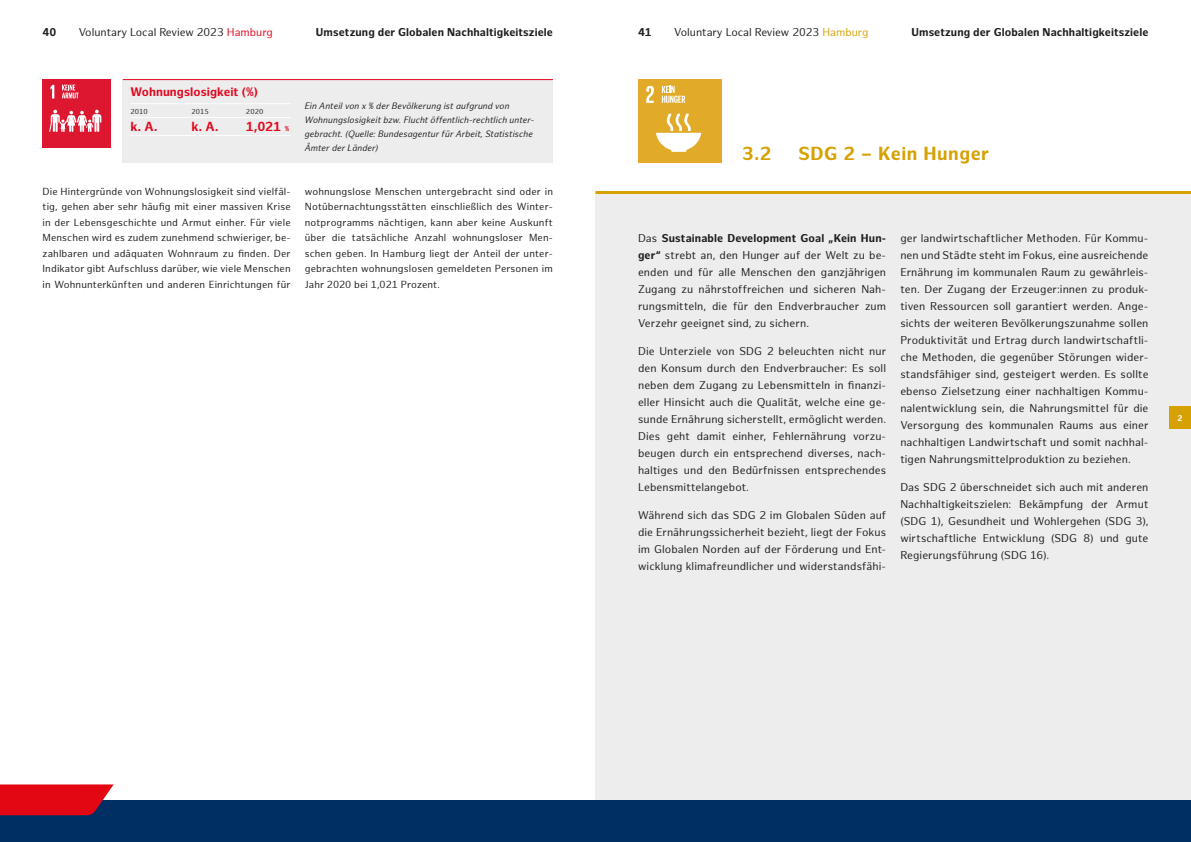
<style>
.page{position:relative;width:1191px;height:842px;background:#fff}
.page>*{position:absolute;margin:0;border:0;box-sizing:border-box;transform-origin:0 0}
.EG_Überschrift_02{font:700 18.4px "Hamburg Sans";letter-spacing:.03em;color:#d6a102}
.EG_DIagramm_Wert{font:700 12.8px "Hamburg Sans";color:#e2071f}
.EG_Indikatoren_Übers{font:700 12px "Hamburg Sans";letter-spacing:.005em;color:#e2071f}
.EG_SDG_Aufmacher_Fli{font:11px/17px "Hamburg Sans";letter-spacing:.005em;color:#1d1d1b;text-align:justify}
.EG_Kolumnentitel{font:700 11px "Hamburg Sans";letter-spacing:.01em;color:#1d1d1b}
.EG_Fließtext{font:10px/15.5px "Hamburg Sans";letter-spacing:.015em;color:#1d1d1b;text-align:justify}
.EG_Indikatoren_Einle{font:italic 9px/14px "Hamburg Sans";letter-spacing:.015em;color:#1d1d1b}
.t1{font:700 8px "Hamburg Sans";color:#fff}
.EG_Diagramm_Einheit{font:7px "Hamburg Sans";letter-spacing:.02em;color:#1d1d1b}
.s1{color:#e2071f}
.s2{color:#d6a102}
.s3{font-size:7px}
.s4{font-weight:700}
</style>
<div class="page">
<div style="left:595px;top:192px;width:596px;height:616px;background:#ededed"></div>
<div style="left:123px;top:79px;width:430px;height:84px;background:#ededed"></div>
<div style="left:43px;top:79px;width:68px;height:68px;background:#de1730"></div>
<svg style="left:50px;top:85px;width:4px;height:14px"></svg>
<svg style="left:49px;top:110px;width:52px;height:22px"></svg>
<svg style="left:62px;top:85px;width:17px;height:13px"></svg>
<hr style="left:123px;top:79px;width:430px;height:1px;background:#e2071f">
<div style="left:638px;top:79px;width:83px;height:84px;background:#e1aa29"></div>
<svg style="left:646px;top:86px;width:8px;height:17px"></svg>
<svg style="left:656px;top:113px;width:45px;height:39px"></svg>
<svg style="left:662px;top:86px;width:23px;height:17px"></svg>
<hr style="left:595px;top:191px;width:596px;height:3px;background:#d6a102">
<hr style="left:130px;top:135px;width:61px;height:1px;background:#fff">
<hr style="left:191px;top:135px;width:55px;height:1px;background:#fff">
<hr style="left:246px;top:135px;width:45px;height:1px;background:#fff">
<hr style="left:130px;top:103px;width:61px;height:1px;background:#fff">
<hr style="left:191px;top:103px;width:55px;height:1px;background:#fff">
<hr style="left:246px;top:103px;width:45px;height:1px;background:#fff">
<hr style="left:130px;top:117px;width:61px;height:1px;background:#fff">
<hr style="left:191px;top:117px;width:55px;height:1px;background:#fff">
<hr style="left:246px;top:117px;width:45px;height:1px;background:#fff">
<div style="left:0;top:800px;width:1191px;height:42px;background:#003063"></div>
<div style="left:1169px;top:406px;width:22px;height:23px;background:#d6a102"></div>
<svg style="left:0;top:784px;width:114px;height:31px;background:#d41322"></svg>
<p class="EG_Kolumnentitel" style="left:43px;top:26px;width:15px">40</p>
<p class="EG_SDG_Aufmacher_Fli" style="left:79px;top:24px;width:196px">Voluntary Local Review 2023 <span class="s1">Hamburg</span></p>
<p class="EG_Kolumnentitel" style="left:316px;top:26px;width:238px">Umsetzung der Globalen Nachhaltigkeitsziele</p>
<p class="EG_Kolumnentitel" style="left:638px;top:26px;width:15px">41</p>
<p class="EG_SDG_Aufmacher_Fli" style="left:674px;top:24px;width:196px">Voluntary Local Review 2023 <span class="s2">Hamburg</span></p>
<p class="EG_Kolumnentitel" style="left:911px;top:26px;width:238px">Umsetzung der Globalen Nachhaltigkeitsziele</p>
<p class="EG_Indikatoren_Übers" style="left:130px;top:85px;width:129px">Wohnungslosigkeit (%)</p>
<p class="EG_Diagramm_Einheit" style="left:130px;top:107px;width:19px">2010</p>
<p class="EG_Diagramm_Einheit" style="left:191px;top:107px;width:19px">2015</p>
<p class="EG_Diagramm_Einheit" style="left:246px;top:107px;width:19px">2020</p>
<p class="EG_DIagramm_Wert" style="left:130px;top:120px;width:28px">k. A.</p>
<p class="EG_DIagramm_Wert" style="left:191px;top:120px;width:28px">k. A.</p>
<p class="EG_DIagramm_Wert" style="left:246px;top:120px;width:45px">1,021 <span class="s3">%</span></p>
<p class="EG_Indikatoren_Einle" style="left:305px;top:100px;width:231px">Ein Anteil von x % der Bevölkerung ist aufgrund von Wohnungslosigkeit bzw. Flucht öffentlich-rechtlich unter&shy;gebracht. (Quelle: Bundesagentur für Arbeit, Statistische Ämter der Länder)</p>
<p class="EG_Fließtext" style="left:43px;top:184px;width:250px">Die Hintergründe von Wohnungslosigkeit sind vielfäl&shy;tig, gehen aber sehr häufig mit einer massiven Krise in der Lebensgeschichte und Armut einher. Für viele Menschen wird es zudem zunehmend schwieriger, be&shy;zahlbaren und adäquaten Wohnraum zu finden. Der Indikator gibt Aufschluss darüber, wie viele Menschen in Wohnunterkünften und anderen Einrichtungen für</p>
<p class="EG_Fließtext" style="left:305px;top:184px;width:250px">wohnungslose Menschen untergebracht sind oder in Notübernachtungsstätten einschließlich des Winter&shy;notprogramms nächtigen, kann aber keine Auskunft über die tatsächliche Anzahl wohnungsloser Men&shy;schen geben. In Hamburg liegt der Anteil der unter&shy;gebrachten wohnungslosen gemeldeten Personen im Jahr 2020 bei 1,021 Prozent.</p>
<h2 class="EG_Überschrift_02" style="left:742px;top:143px;width:31px">3.2</h2>
<h2 class="EG_Überschrift_02" style="left:798px;top:143px;width:192px">SDG 2 – Kein Hunger</h2>
<p class="EG_SDG_Aufmacher_Fli" style="left:638px;top:230px;width:250px">Das <span class="s4">Sustainable Development Goal „Kein Hun&shy;ger“</span> strebt an, den Hunger auf der Welt zu be&shy;enden und für alle Menschen den ganzjährigen Zugang zu nährstoffreichen und sicheren Nah&shy;rungsmitteln, die für den Endverbraucher zum Verzehr geeignet sind, zu sichern.</p>
<p class="EG_SDG_Aufmacher_Fli" style="left:638px;top:343px;width:250px">Die Unterziele von SDG 2 beleuchten nicht nur den Konsum durch den Endverbraucher: Es soll neben dem Zugang zu Lebensmitteln in finanzi&shy;eller Hinsicht auch die Qualität, welche eine ge&shy;sunde Ernährung sicherstellt, ermöglicht werden.<br>Dies geht damit einher, Fehlernährung vorzu&shy;beugen durch ein entsprechend diverses, nach&shy;haltiges und den Bedürfnissen entsprechendes Lebensmittelangebot.</p>
<p class="EG_SDG_Aufmacher_Fli" style="left:638px;top:507px;width:250px">Während sich das SDG 2 im Globalen Süden auf die Ernährungssicherheit bezieht, liegt der Fokus im Globalen Norden auf der Förderung und Ent&shy;wicklung klimafreundlicher und widerstandsfähi-</p>
<p class="EG_SDG_Aufmacher_Fli" style="left:900px;top:230px;width:250px">ger landwirtschaftlicher Methoden. Für Kommu&shy;nen und Städte steht im Fokus, eine ausreichende Ernährung im kommunalen Raum zu gewährleis&shy;ten. Der Zugang der Erzeuger:innen zu produk&shy;tiven Ressourcen soll garantiert werden. Ange&shy;sichts der weiteren Bevölkerungszunahme sollen Produktivität und Ertrag durch landwirtschaftli&shy;che Methoden, die gegenüber Störungen wider&shy;standsfähiger sind, gesteigert werden. Es sollte ebenso Zielsetzung einer nachhaltigen Kommu&shy;nalentwicklung sein, die Nahrungsmittel für die Versorgung des kommunalen Raums aus einer nachhaltigen Landwirtschaft und somit nachhal&shy;tigen Nahrungsmittelproduktion zu beziehen.</p>
<p class="EG_SDG_Aufmacher_Fli" style="left:900px;top:479px;width:250px">Das SDG 2 überschneidet sich auch mit anderen Nachhaltigkeitszielen: Bekämpfung der Armut (SDG 1), Gesundheit und Wohlergehen (SDG 3), wirtschaftliche Entwicklung (SDG 8) und gute Regierungsführung (SDG 16).</p>
<p class="t1" style="left:1177px;top:413px;width:7px">2</p>
</div>
